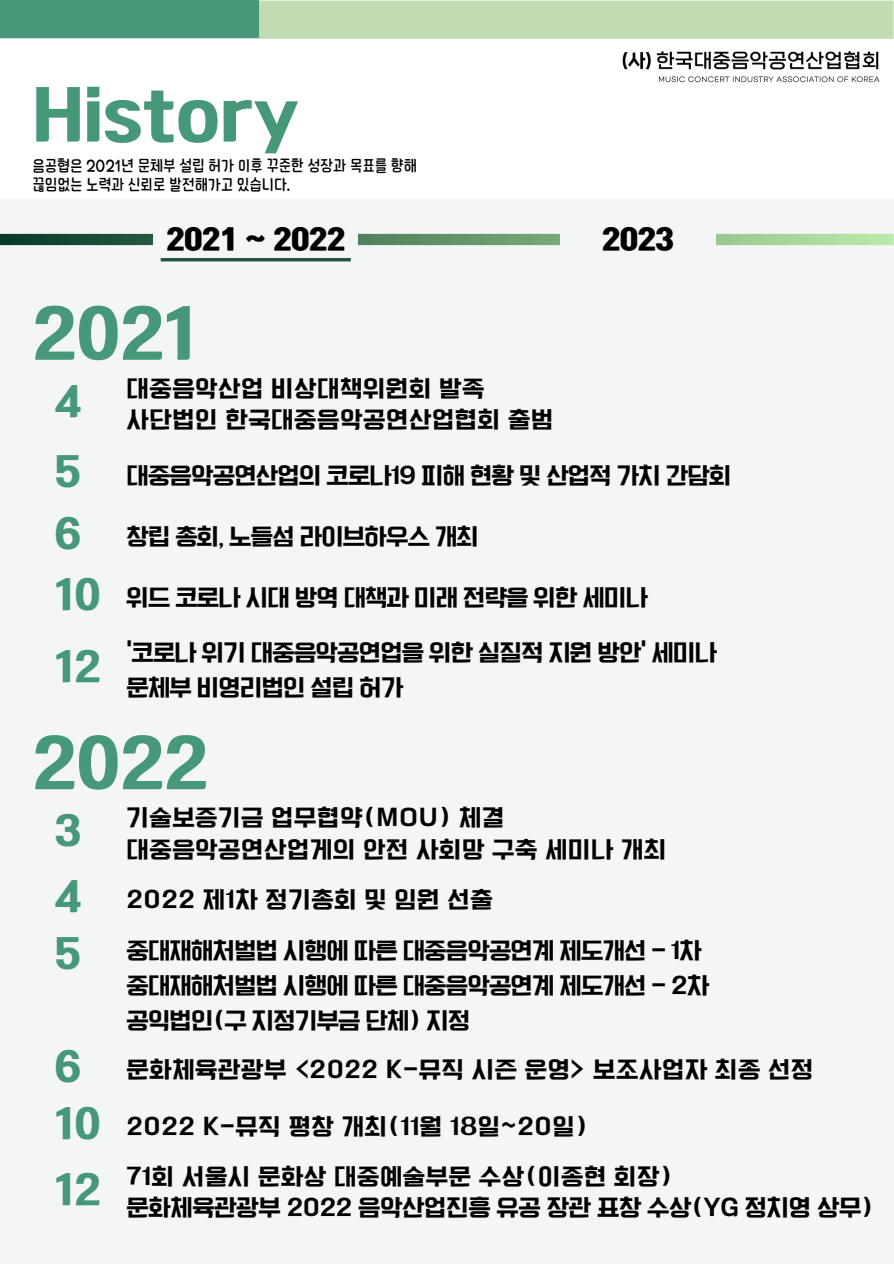
<style>
.page{position:relative;width:894px;height:1264px;background:#fff}
.page>*{position:absolute;margin:0;border:0;box-sizing:border-box;transform-origin:0 0}
.t1{font:60px "OT Neverland R";color:#469878}
.t2{font:36px "OT Neverland R";color:#469878}
.t3{font:27px "TDTD Wide Gulim OTF";letter-spacing:-.025em;color:#000}
.t4{font:25.5px/34.8px "TT Dosirak R";letter-spacing:-.055em;color:#000}
.t5{font:25.5px/31.5px "TT Dosirak R";color:#000}
.t6{font:25.5px/31.5px "TT Dosirak R";letter-spacing:-.035em;color:#000}
.t7{font:16.5px "TDTD Center OTF";color:#000}
</style>
<div class="page">
<div style="left:0;top:199px;width:893px;height:1064px;background:#f4f5f7"></div>
<div style="left:259px;top:1px;width:634px;height:38px;background:#c1dbb3"></div>
<div style="left:0;top:0;width:259px;height:38px;background:#469878"></div>
<img style="left:622px;top:51px;width:258px;height:32px">
<svg style="left:0;top:234px;width:893px;height:11px;background:#65966b"></svg>
<img style="left:154px;top:234px;width:203px;height:28px">
<img style="left:560px;top:234px;width:155px;height:11px">
<hr style="left:161px;top:258px;width:190px;height:3px;background:#1f5238">
<p class="t1" style="left:33px;top:84px;width:268px">History</p>
<p class="t7" style="left:33px;top:157px;width:385px">음공협은 2021년 문체부 설립 허가 이후 꾸준한 성장과 목표를 향해</p>
<p class="t7" style="left:33px;top:176px;width:261px">끊임없는 노력과 신뢰로 발전해가고 있습니다.</p>
<h3 class="t3" style="left:166px;top:224px;width:180px">2021 ~ 2022</h3>
<h3 class="t3" style="left:601px;top:224px;width:74px">2023</h3>
<h1 class="t1" style="left:33px;top:303px;width:166px">2021</h1>
<p class="t2" style="left:55px;top:383px;width:28px">4</p>
<h3 class="t5" style="left:126px;top:372px;width:429px">대중음악산업 비상대책위원회 발족 사단법인 한국대중음악공연산업협회 출범</h3>
<p class="t2" style="left:55px;top:453px;width:28px">5</p>
<h3 class="t4" style="left:126px;top:458px;width:607px">대중음악공연산업의 코로나19 피해 현황 및 산업적 가치 간담회</h3>
<p class="t2" style="left:55px;top:514px;width:28px">6</p>
<h3 class="t4" style="left:126px;top:519px;width:354px">창립 총회, 노들섬 라이브하우스 개최</h3>
<p class="t2" style="left:55px;top:576px;width:47px">10</p>
<h3 class="t4" style="left:126px;top:580px;width:523px">위드 코로나 시대 방역 대책과 미래 전략을 위한 세미나</h3>
<p class="t2" style="left:55px;top:648px;width:47px">12</p>
<h3 class="t4" style="left:126px;top:635px;width:592px">‘코로나 위기 대중음악공연업을 위한 실질적 지원 방안‘ 세미나 문체부 비영리법인 설립 허가</h3>
<h1 class="t1" style="left:33px;top:732px;width:177px">2022</h1>
<h2 class="t2" style="left:55px;top:812px;width:28px">3</h2>
<p class="t5" style="left:126px;top:802px;width:542px">기술보증기금 업무협약(MOU) 체결 대중음악공연산업게의 안전 사회망 구축 세미나 개최</p>
<p class="t2" style="left:55px;top:878px;width:28px">4</p>
<h2 class="t5" style="left:126px;top:883px;width:368px">2022 제1차 정기총회 및 임원 선출</h2>
<p class="t2" style="left:55px;top:934px;width:28px">5</p>
<h3 class="t4" style="left:126px;top:932px;width:585px">중대재해처벌법 시행에 따른 대중음악공연계 제도개선 - 1차 중대재해처벌법 시행에 따른 대중음악공연계 제도개선 - 2차 공익법인(구 지정기부금 단체) 지정</h3>
<p class="t2" style="left:55px;top:1048px;width:28px">6</p>
<h3 class="t5" style="left:126px;top:1053px;width:689px">문화체육관광부 &lt;2022 K-뮤직 시즌 운영&gt; 보조사업자 최종 선정</h3>
<p class="t2" style="left:55px;top:1104px;width:47px">10</p>
<h2 class="t5" style="left:126px;top:1110px;width:463px">2022 K-뮤직 평창 개최(11월 18일~20일)</h2>
<p class="t2" style="left:55px;top:1170px;width:47px">12</p>
<h2 class="t6" style="left:126px;top:1160px;width:749px">71회 서울시 문화상 대중예술부문 수상(이종현 회장)<br>문화체육관광부 2022 음악산업진흥 유공 장관 표창 수상(YG 정치영 상무)</h2>
</div>
